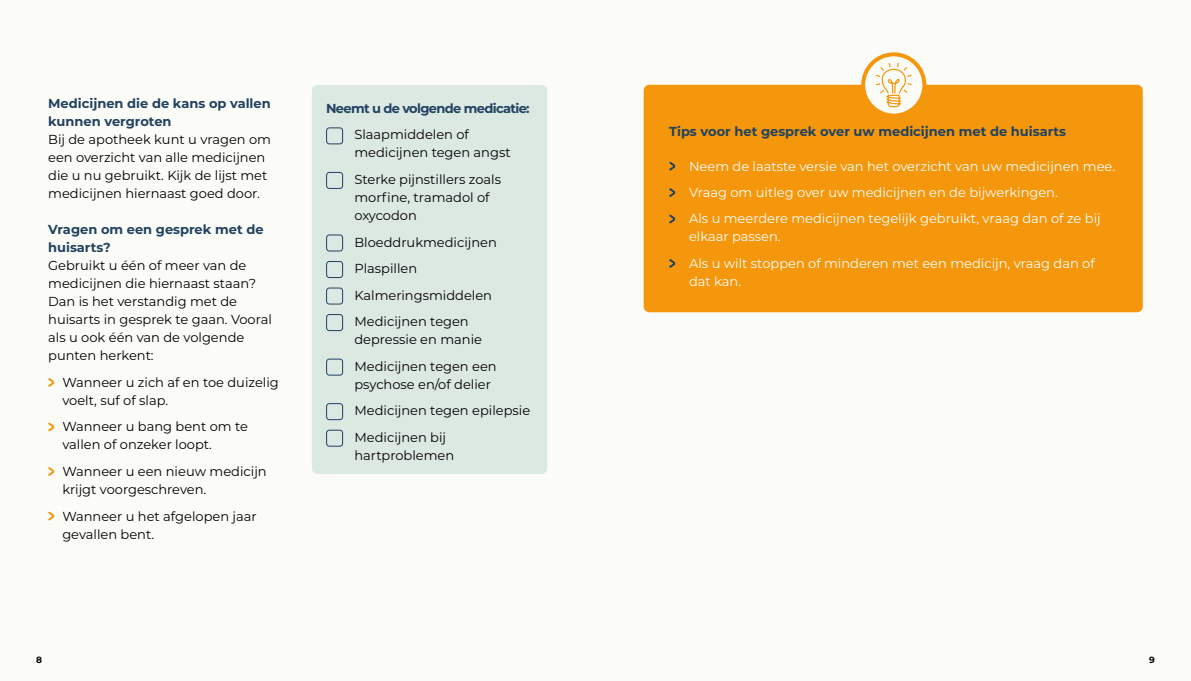
<style>
.page{position:relative;width:1191px;height:681px;background:#fff}
.page>*{position:absolute;margin:0;border:0;box-sizing:border-box;transform-origin:0 0}
.t1{font:13px/18px "Montserrat";color:#000}
.t2{font:13px/26.4px "Montserrat";color:#fff}
.t3{font:700 13px/18px "Montserrat";color:#214260}
.t4{font:700 13px "Montserrat";letter-spacing:-.05em;color:#214260}
.t5{font:700 9px "Montserrat";color:#000}
</style>
<div class="page">
<div style="left:0;top:0;width:1191px;height:680px;background:#fbfbf7"></div>
<svg style="left:48px;top:378px;width:7px;height:9px"></svg>
<svg style="left:48px;top:422px;width:7px;height:10px"></svg>
<svg style="left:48px;top:467px;width:7px;height:9px"></svg>
<svg style="left:48px;top:511px;width:7px;height:10px"></svg>
<div style="left:643px;top:85px;width:499px;height:227px;background:#f4970c;border-radius:6px"></div>
<svg style="left:669px;top:161px;width:7px;height:10px"></svg>
<svg style="left:669px;top:188px;width:7px;height:9px"></svg>
<svg style="left:669px;top:214px;width:7px;height:10px"></svg>
<svg style="left:669px;top:259px;width:7px;height:9px"></svg>
<svg style="left:863px;top:54px;width:61px;height:61px"></svg>
<div style="left:861px;top:52px;width:65px;height:65px;border:4px solid #f4970c;border-radius:50%"></div>
<svg style="left:875px;top:62px;width:37px;height:46px"></svg>
<div style="left:312px;top:85px;width:235px;height:388px;background:#dce8e2;border-radius:6px"></div>
<div style="left:326px;top:127px;width:17px;height:17px;border:1px solid #214260;border-radius:3px"></div>
<div style="left:326px;top:172px;width:17px;height:17px;border:1px solid #214260;border-radius:3px"></div>
<div style="left:326px;top:234px;width:17px;height:17px;border:1px solid #214260;border-radius:3px"></div>
<div style="left:326px;top:261px;width:17px;height:17px;border:1px solid #214260;border-radius:3px"></div>
<div style="left:326px;top:287px;width:17px;height:17px;border:1px solid #214260;border-radius:3px"></div>
<div style="left:326px;top:314px;width:17px;height:17px;border:1px solid #214260;border-radius:3px"></div>
<div style="left:326px;top:358px;width:17px;height:17px;border:1px solid #214260;border-radius:3px"></div>
<div style="left:326px;top:403px;width:17px;height:17px;border:1px solid #214260;border-radius:3px"></div>
<div style="left:326px;top:429px;width:17px;height:17px;border:1px solid #214260;border-radius:3px"></div>
<p class="t3" style="left:48px;top:94px;width:224px">Medicijnen die de kans op vallen kunnen vergroten</p>
<p class="t1" style="left:48px;top:130px;width:224px">Bij de apotheek kunt u vragen om een overzicht van alle medicijnen die u nu gebruikt. Kijk de lijst met medicijnen hiernaast goed door.</p>
<p class="t3" style="left:48px;top:220px;width:217px">Vragen om een gesprek met de huisarts?</p>
<p class="t1" style="left:48px;top:256px;width:225px">Gebruikt u één of meer van de medicijnen die hiernaast staan?<br>Dan is het verstandig met de huisarts in gesprek te gaan. Vooral als u ook één van de volgende punten herkent:</p>
<p class="t1" style="left:62px;top:372px;width:218px">Wanneer u zich af en toe duizelig voelt, suf of slap.</p>
<p class="t1" style="left:62px;top:417px;width:187px">Wanneer u bang bent om te vallen of onzeker loopt.</p>
<p class="t1" style="left:62px;top:461px;width:206px">Wanneer u een nieuw medicijn krijgt voorgeschreven.</p>
<p class="t1" style="left:62px;top:506px;width:196px">Wanneer u het afgelopen jaar gevallen bent.</p>
<p class="t4" style="left:326px;top:99px;width:205px">Neemt u de volgende medicatie:</p>
<p class="t1" style="left:354px;top:125px;width:158px">Slaapmiddelen of medicijnen tegen angst</p>
<p class="t1" style="left:354px;top:170px;width:148px">Sterke pijnstillers zoals morfine, tramadol of oxycodon</p>
<p class="t1" style="left:354px;top:228px;width:144px;line-height:26.5px">Bloeddrukmedicijnen<br>Plaspillen<br>Kalmeringsmiddelen<br>Medicijnen tegen</p>
<p class="t1" style="left:354px;top:325px;width:144px;line-height:26.5px">depressie en manie<br>Medicijnen tegen een</p>
<p class="t1" style="left:354px;top:370px;width:177px;line-height:26.5px">psychose en/of delier<br>Medicijnen tegen epilepsie<br>Medicijnen bij</p>
<p class="t1" style="left:354px;top:445px;width:101px">hartproblemen</p>
<p class="t3" style="left:669px;top:122px;width:398px">Tips voor het gesprek over uw medicijnen met de huisarts</p>
<p class="t2" style="left:689px;top:152px;width:427px">Neem de laatste versie van het overzicht van uw medicijnen mee.<br>Vraag om uitleg over uw medicijnen en de bijwerkingen.<br>Als u meerdere medicijnen tegelijk gebruikt, vraag dan of ze bij</p>
<p class="t2" style="left:689px;top:223px;width:407px">elkaar passen.<br>Als u wilt stoppen of minderen met een medicijn, vraag dan of</p>
<p class="t2" style="left:689px;top:267px;width:54px">dat kan.</p>
<p class="t5" style="left:36px;top:653px;width:7px">8</p>
<p class="t5" style="left:1149px;top:653px;width:7px">9</p>
</div>
